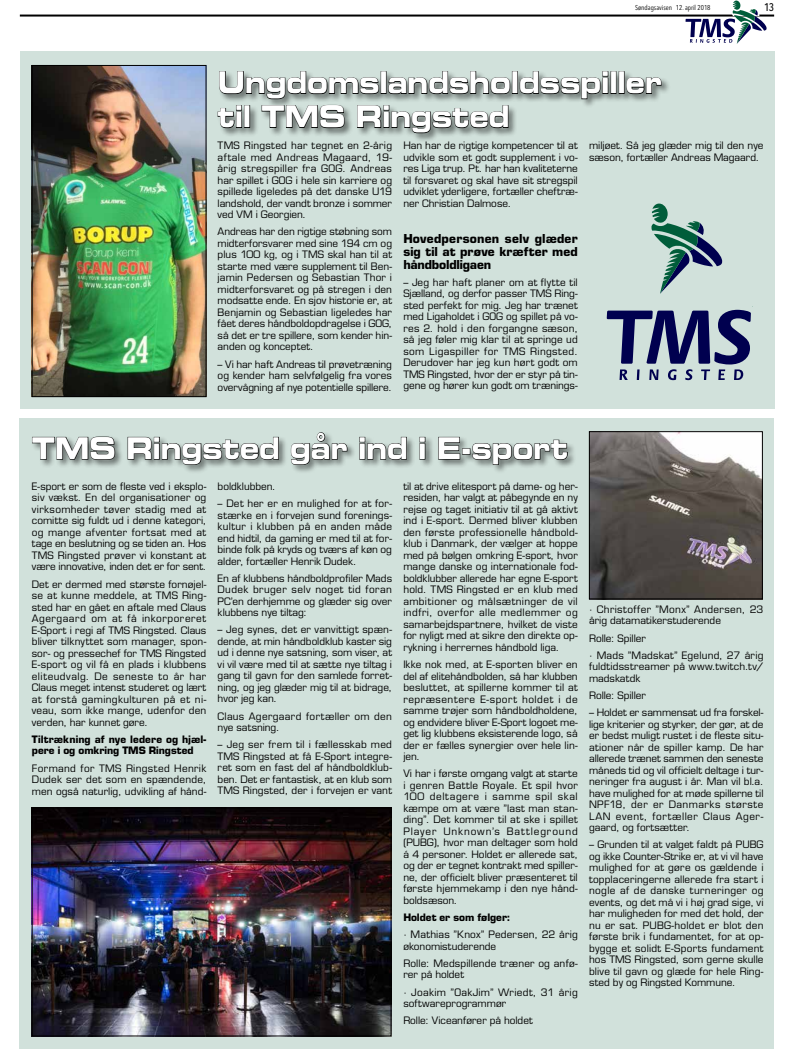
<style>
.page{position:relative;width:794px;height:1049px;background:#fff}
.page>*{position:absolute;margin:0;border:0;box-sizing:border-box;transform-origin:0 0}
.t1{font:30px/34px "Eurostile LT Std Bold Ex 2";letter-spacing:-.02em;color:#fff;scale:.87 1}
.t2{font:700 12px/13px "Eurostile LT Std";letter-spacing:.005em;color:#000;text-align:justify}
.t3{font:500 condensed 11px "Avenir Next LT Pro";color:#000}
.t4{font:10px/11.5px "Eurostile LT Std";letter-spacing:.005em;color:#000;text-align:justify}
.t5{font:700 10px/11.5px "Eurostile LT Std";color:#000}
.t6{font:10px/11.5px "Eurostile LT Std";letter-spacing:.03em;color:#000}
.t7{font:condensed 7px "Avenir Next LT Pro";color:#000}
</style>
<div class="page">
<hr style="left:20px;top:15px;width:754px;height:2px;background:#000">
<svg style="left:685px;top:0;width:81px;height:44px"></svg>
<div style="left:20px;top:419px;width:754px;height:630px;background:#d1e1db"></div>
<div style="left:20px;top:51px;width:754px;height:357px;background:#d1e1db"></div>
<div style="left:31px;top:431px;width:546px;height:43px;background:#000;opacity:.5"></div>
<svg style="left:32px;top:436px;width:83px;height:24px;background:#7d8783"></svg>
<svg style="left:127px;top:437px;width:152px;height:28px"></svg>
<svg style="left:291px;top:432px;width:57px;height:33px"></svg>
<svg style="left:359px;top:437px;width:48px;height:23px"></svg>
<svg style="left:419px;top:437px;width:6px;height:23px"></svg>
<svg style="left:438px;top:437px;width:22px;height:23px"></svg>
<div style="left:462px;top:448px;width:8px;height:6px;border:1px solid #000"></div>
<svg style="left:472px;top:440px;width:96px;height:25px"></svg>
<div style="left:217px;top:70px;width:454px;height:73px;background:#000;opacity:.5"></div>
<svg style="left:219px;top:71px;width:160px;height:28px"></svg>
<div style="left:381px;top:71px;width:5px;height:23px;border:1px solid #000"></div>
<svg style="left:388px;top:71px;width:122px;height:23px"></svg>
<div style="left:512px;top:71px;width:6px;height:23px;border:1px solid #000"></div>
<svg style="left:519px;top:71px;width:89px;height:28px"></svg>
<div style="left:619px;top:71px;width:5px;height:23px;border:1px solid #000"></div>
<svg style="left:626px;top:77px;width:36px;height:17px"></svg>
<svg style="left:217px;top:105px;width:25px;height:23px"></svg>
<div style="left:244px;top:105px;width:6px;height:23px;border:1px solid #000"></div>
<svg style="left:261px;top:105px;width:84px;height:23px;background:#7d8683"></svg>
<svg style="left:357px;top:105px;width:151px;height:28px"></svg>
<img style="left:591px;top:433px;width:169px;height:164px">
<div style="left:589px;top:431px;width:173px;height:168px;border:1px solid #000"></div>
<img style="left:34px;top:67px;width:170px;height:328px">
<div style="left:32px;top:65px;width:174px;height:332px;border:1px solid #000"></div>
<img style="left:34px;top:810px;width:355px;height:224px">
<div style="left:32px;top:808px;width:359px;height:228px;border:1px solid #000"></div>
<svg style="left:651px;top:204px;width:71px;height:90px"></svg>
<svg style="left:607px;top:309px;width:144px;height:71px"></svg>
<p class="t7" style="left:635px;top:3px;width:77px">Søndagsavisen 12. april 2018</p>
<p class="t3" style="left:764px;top:0;width:11px">13</p>
<h1 class="t1" style="left:218px;top:65px;width:512px">Ungdomslandsholdsspiller til TMS Ringsted</h1>
<p class="t4" style="left:218px;top:140px;width:176px">TMS Ringsted har tegnet en 2-årig aftale med Andreas Magaard, 19- årig stregspiller fra GOG. Andreas har spillet i GOG i hele sin karriere og spillede ligeledes på det danske U19 landshold, der vandt bronze i sommer ved VM i Georgien.</p>
<p class="t4" style="left:218px;top:226px;width:176px">Andreas har den rigtige støbning som midterforsvarer med sine 194 cm og plus 100 kg, og i TMS skal han til at starte med være supplement til Ben&shy;jamin Pedersen og Sebastian Thor i midterforsvaret og på stregen i den modsatte ende. En sjov historie er, at Benjamin og Sebastian ligeledes har fået deres håndboldopdragelse i GOG, så det er tre spillere, som kender hin&shy;anden og konceptet.</p>
<p class="t4" style="left:218px;top:358px;width:176px">– Vi har haft Andreas til prøvetræning og kender ham selvfølgelig fra vores overvågning af nye potentielle spillere.</p>
<p class="t4" style="left:403px;top:140px;width:176px">Han har de rigtige kompetencer til at udvikle som et godt supplement i vo&shy;res Liga trup. Pt. har han kvaliteterne til forsvaret og skal have sit stregspil udviklet yderligere, fortæller cheftræ&shy;ner Christian Dalmose.</p>
<p class="t2" style="left:403px;top:232px;width:176px">Hovedpersonen selv glæder sig til at prøve kræfter med håndboldligaen</p>
<p class="t4" style="left:403px;top:276px;width:176px">– Jeg har haft planer om at flytte til Sjælland, og derfor passer TMS Ring&shy;sted perfekt for mig. Jeg har trænet med Ligaholdet i GOG og spillet på vo&shy;res 2. hold i den forgangne sæson, så jeg føler mig klar til at springe ud som Ligaspiller for TMS Ringsted.<br>Derudover har jeg kun hørt godt om TMS Ringsted, hvor der er styr på tin&shy;gene og hører kun godt om trænings-</p>
<p class="t4" style="left:589px;top:140px;width:176px">miljøet. Så jeg glæder mig til den nye sæson, fortæller Andreas Magaard.</p>
<h1 class="t1" style="left:32px;top:431px;width:618px">TMS Ringsted går ind i E-sport</h1>
<p class="t4" style="left:32px;top:481px;width:176px">E-sport er som de fleste ved i eksplo&shy;siv vækst. En del organisationer og virksomheder tøver stadig med at comitte sig fuldt ud i denne kategori, og mange afventer fortsat med at tage en beslutning og se tiden an. Hos TMS Ringsted prøver vi konstant at være innovative, inden det er for sent.</p>
<p class="t4" style="left:32px;top:578px;width:176px">Det er dermed med største fornøjel&shy;se at kunne meddele, at TMS Ring&shy;sted har en gået en aftale med Claus Agergaard om at få inkorporeret E-Sport i regi af TMS Ringsted. Claus bliver tilknyttet som manager, spon&shy;sor- og pressechef for TMS Ringsted E-sport og vil få en plads i klubbens eliteudvalg. De seneste to år har Claus meget intenst studeret og lært at forstå gamingkulturen på et ni&shy;veau, som ikke mange, udenfor den verden, har kunnet gøre.</p>
<p class="t5" style="left:32px;top:733px;width:176px">Tiltrækning af nye ledere og hjæl&shy;pere i og omkring TMS Ringsted</p>
<p class="t4" style="left:32px;top:762px;width:176px">Formand for TMS Ringsted Henrik Dudek ser det som en spændende, men også naturlig, udvikling af hånd-</p>
<p class="t4" style="left:218px;top:481px;width:60px">boldklubben.</p>
<p class="t4" style="left:218px;top:498px;width:176px">– Det her er en mulighed for at for&shy;stærke en i forvejen sund forenings&shy;kultur i klubben på en anden måde end hidtil, da gaming er med til at for&shy;binde folk på kryds og tværs af køn og alder, fortæller Henrik Dudek.</p>
<p class="t4" style="left:218px;top:572px;width:176px">En af klubbens håndboldprofiler Mads Dudek bruger selv noget tid foran PC’en derhjemme og glæder sig over klubbens nye tiltag:</p>
<p class="t4" style="left:218px;top:624px;width:176px">– Jeg synes, det er vanvittigt spæn&shy;dende, at min håndboldklub kaster sig ud i denne nye satsning, som viser, at vi vil være med til at sætte nye tiltag i gang til gavn for den samlede forret&shy;ning, og jeg glæder mig til at bidrage, hvor jeg kan.</p>
<p class="t6" style="left:218px;top:710px;width:176px">Claus Agergaard fortæller om den nye satsning.</p>
<p class="t4" style="left:218px;top:739px;width:176px">– Jeg ser frem til i fællesskab med TMS Ringsted at få E-Sport integre&shy;ret som en fast del af håndboldklub&shy;ben. Det er fantastisk, at en klub som TMS Ringsted, der i forvejen er vant</p>
<p class="t4" style="left:403px;top:481px;width:176px">til at drive elitesport på dame- og her&shy;residen, har valgt at påbegynde en ny rejse og taget initiativ til at gå aktivt ind i E-sport. Dermed bliver klubben den første professionelle håndbold&shy;klub i Danmark, der vælger at hoppe med på bølgen omkring E-sport, hvor mange danske og internationale fod&shy;boldklubber allerede har egne E-sport hold. TMS Ringsted er en klub med ambitioner og målsætninger de vil indfri, overfor alle medlemmer og samarbejdspartnere, hvilket de viste for nyligt med at sikre den direkte op&shy;rykning i herrernes håndbold liga.</p>
<p class="t4" style="left:403px;top:659px;width:176px">Ikke nok med, at E-sporten bliver en del af elitehåndbolden, så har klubben besluttet, at spillerne kommer til at repræsentere E-sport holdet i de samme trøjer som håndboldholdene, og endvidere bliver E-Sport logoet me&shy;get lig klubbens eksisterende logo, så der er fælles synergier over hele lin&shy;jen.</p>
<p class="t4" style="left:403px;top:768px;width:176px">Vi har i første omgang valgt at starte i genren Battle Royale. Et spil hvor 100 deltagere i samme spil skal kæmpe om at være ”last man stan&shy;ding”. Det kommer til at ske i spillet Player Unknown’s Battleground (PUBG), hvor man deltager som hold á 4 personer. Holdet er allerede sat, og der er tegnet kontrakt med spiller&shy;ne, der officielt bliver præsenteret til første hjemmekamp i den nye hånd&shy;boldsæson.</p>
<p class="t5" style="left:403px;top:911px;width:109px">Holdet er som følger:</p>
<p class="t4" style="left:403px;top:929px;width:176px">· Mathias ”Knox” Pedersen, 22 årig økonomistuderende</p>
<p class="t4" style="left:403px;top:957px;width:176px">Rolle: Medspillende træner og anfø&shy;rer på holdet</p>
<p class="t4" style="left:403px;top:986px;width:176px">· Joakim ”OakJim” Wriedt, 31 årig softwareprogrammør</p>
<p class="t4" style="left:403px;top:1015px;width:131px">Rolle: Viceanfører på holdet</p>
<p class="t4" style="left:589px;top:604px;width:176px">· Christoffer ”Monx” Andersen, 23 årig datamatikerstuderende</p>
<p class="t4" style="left:589px;top:629px;width:176px;line-height:17.2px">Rolle: Spiller<br>· Mads ”Madskat” Egelund, 27 årig</p>
<p class="t4" style="left:589px;top:661px;width:176px">fuldtidsstreamer på www.twitch.tv/ madskatdk</p>
<p class="t4" style="left:589px;top:690px;width:58px">Rolle: Spiller</p>
<p class="t4" style="left:589px;top:707px;width:176px">– Holdet er sammensat ud fra forskel&shy;lige kriterier og styrker, der gør, at de er bedst muligt rustet i de fleste situ&shy;ationer når de spiller kamp. De har allerede trænet sammen den seneste måneds tid og vil officielt deltage i tur&shy;neringer fra august i år. Man vil bl.a. have mulighed for at møde spillerne til NPF18, der er Danmarks største LAN event, fortæller Claus Ager&shy;gaard, og fortsætter.</p>
<p class="t4" style="left:589px;top:839px;width:176px">– Grunden til at valget faldt på PUBG og ikke Counter-Strike er, at vi vil have mulighed for at gøre os gældende i topplaceringerne allerede fra start i nogle af de danske turneringer og events, og det må vi i høj grad sige, vi har muligheden for med det hold, der nu er sat. PUBG-holdet er blot den første brik i fundamentet, for at op&shy;bygge et solidt E-Sports fundament hos TMS Ringsted, som gerne skulle blive til gavn og glæde for hele Ring&shy;sted by og Ringsted Kommune.</p>
</div>
